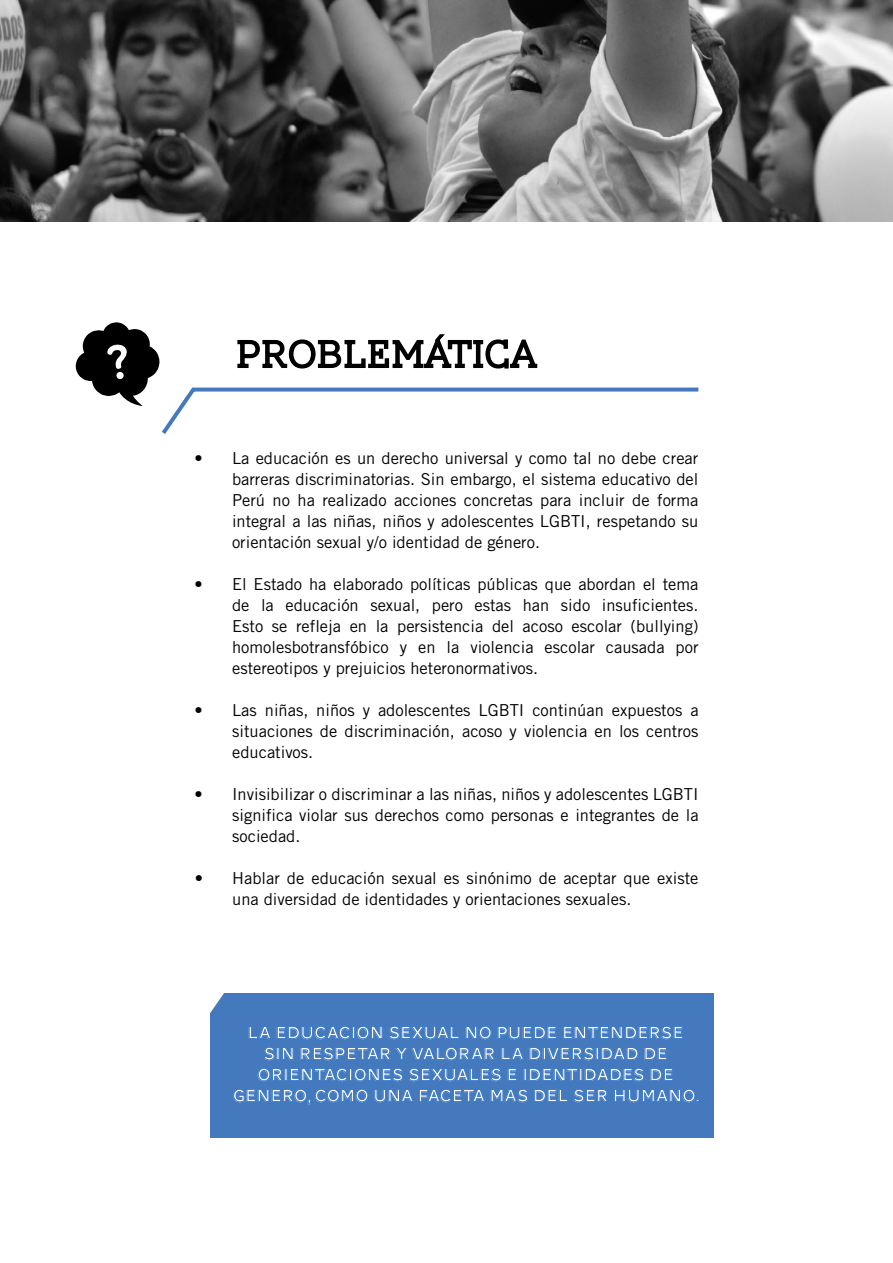
<style>
.page{position:relative;width:893px;height:1263px;background:#fff}
.page>*{position:absolute;margin:0;border:0;box-sizing:border-box;transform-origin:0 0}
.t1{font:300 39px "AW Conqueror Slab";color:#000}
.t2{font:18px "AW Conqueror Carved One";color:#fff}
.t3{font:16.5px/21px "Trade Gothic";color:#000;text-align:justify}
</style>
<div class="page">
<div style="left:210px;top:993px;width:504px;height:144px;background:#447abd"></div>
<svg style="left:277px;top:1025px;width:105px;height:14px"></svg>
<svg style="left:389px;top:1026px;width:70px;height:13px"></svg>
<svg style="left:466px;top:1026px;width:20px;height:13px"></svg>
<svg style="left:498px;top:1026px;width:59px;height:13px"></svg>
<svg style="left:564px;top:1026px;width:119px;height:13px"></svg>
<svg style="left:264px;top:1047px;width:29px;height:13px"></svg>
<svg style="left:301px;top:1047px;width:194px;height:13px"></svg>
<svg style="left:502px;top:1047px;width:22px;height:13px"></svg>
<svg style="left:530px;top:1047px;width:108px;height:13px"></svg>
<svg style="left:645px;top:1047px;width:22px;height:13px"></svg>
<svg style="left:260px;top:1068px;width:240px;height:13px"></svg>
<svg style="left:508px;top:1068px;width:9px;height:13px"></svg>
<svg style="left:524px;top:1068px;width:120px;height:13px"></svg>
<svg style="left:651px;top:1068px;width:22px;height:13px"></svg>
<svg style="left:236px;top:1088px;width:132px;height:16px"></svg>
<svg style="left:375px;top:1089px;width:110px;height:13px"></svg>
<svg style="left:491px;top:1088px;width:37px;height:14px"></svg>
<svg style="left:535px;top:1089px;width:73px;height:13px"></svg>
<svg style="left:614px;top:1089px;width:85px;height:13px"></svg>
<svg style="left:210px;top:993px;width:61px;height:46px"></svg>
<img style="left:0;top:0;width:893px;height:221px">
<svg style="left:76px;top:322px;width:623px;height:112px"></svg>
<h1 class="t1" style="left:236px;top:334px;width:302px">PROBLEMÁTICA</h1>
<p class="t3" style="left:232px;top:447px;width:468px;text-indent:-37px">• La educación es un derecho universal y como tal no debe crear barreras discriminatorias. Sin embargo, el sistema educativo del Perú no ha realizado acciones concretas para incluir de forma integral a las niñas, niños y adolescentes LGBTI, respetando su orientación sexual y/o identidad de género.</p>
<p class="t3" style="left:232px;top:573px;width:468px;text-indent:-38px">• El Estado ha elaborado políticas públicas que abordan el tema de la educación sexual, pero estas han sido insuficientes.<br>Esto se refleja en la persistencia del acoso escolar (bullying) homolesbotransfóbico y en la violencia escolar causada por estereotipos y prejuicios heteronormativos.</p>
<p class="t3" style="left:232px;top:699px;width:468px;text-indent:-38px">• Las niñas, niños y adolescentes LGBTI continúan expuestos a situaciones de discriminación, acoso y violencia en los centros educativos.</p>
<p class="t3" style="left:232px;top:783px;width:468px;text-indent:-38px">• Invisibilizar o discriminar a las niñas, niños y adolescentes LGBTI significa violar sus derechos como personas e integrantes de la sociedad.</p>
<p class="t3" style="left:232px;top:867px;width:468px;text-indent:-37px">• Hablar de educación sexual es sinónimo de aceptar que existe una diversidad de identidades y orientaciones sexuales.</p>
<p class="t2" style="left:247px;top:1024px;width:41px">LA EDUCACIÓN</p>
<p class="t2" style="left:388px;top:1024px;width:48px">SEXUAL</p>
<p class="t2" style="left:464px;top:1024px;width:56px">NO PUEDE</p>
<p class="t2" style="left:562px;top:1024px;width:50px">ENTENDER</p>
<p class="t2" style="left:661px;top:1024px;width:22px">SE</p>
<p class="t2" style="left:263px;top:1045px;width:173px">SIN RESPETAR Y VALORAR</p>
<p class="t2" style="left:500px;top:1045px;width:106px">LA DIVERSIDAD</p>
<p class="t2" style="left:643px;top:1045px;width:12px">DE</p>
<p class="t2" style="left:257px;top:1066px;width:12px">ORIEN</p>
<p class="t2" style="left:314px;top:1066px;width:22px">TACIONE</p>
<p class="t2" style="left:392px;top:1066px;width:64px">S SEXUALE</p>
<p class="t2" style="left:490px;top:1066px;width:44px">S E IDEN</p>
<p class="t2" style="left:567px;top:1066px;width:23px">TIDADE</p>
<p class="t2" style="left:633px;top:1066px;width:29px">S DE</p>
<p class="t2" style="left:233px;top:1087px;width:37px">GÉNERO</p>
<p class="t2" style="left:307px;top:1087px;width:80px">, COMOUNA</p>
<p class="t2" style="left:418px;top:1087px;width:23px">FACE</p>
<p class="t2" style="left:463px;top:1087px;width:82px">TA MÁS DEL</p>
<p class="t2" style="left:573px;top:1087px;width:98px">SER HUMANO</p>
<p class="t2" style="left:696px;top:1087px;width:6px">.</p>
</div>
